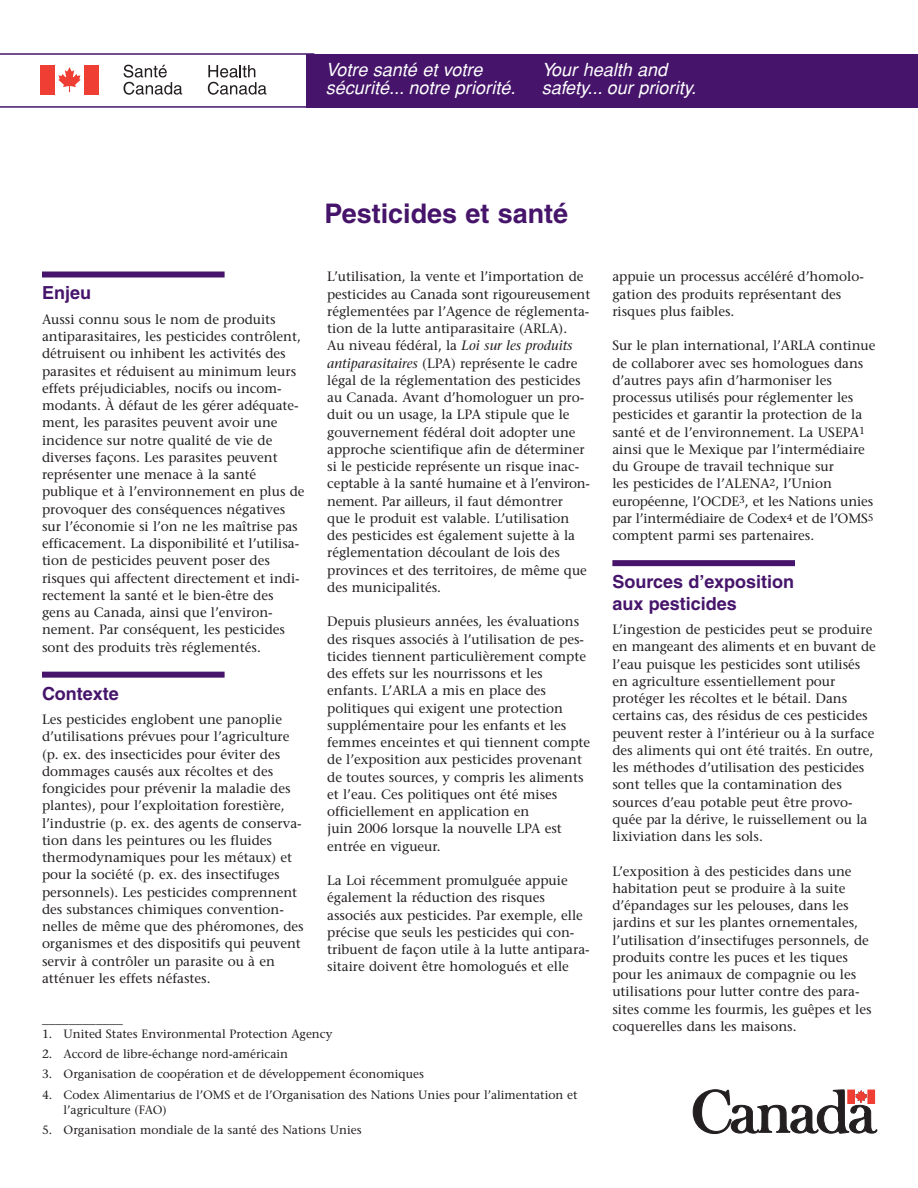
<style>
.page{position:relative;width:918px;height:1188px;background:#fff}
.page>*{position:absolute;margin:0;border:0;box-sizing:border-box;transform-origin:0 0}
.t1{font:700 27px "Helvetica";color:#46156b}
.t2{font:italic 18px "Helvetica";color:#fff}
.t3{font:700 18px/21.6px "Helvetica";color:#46156b}
.t4{font:13.5px/17.2px "Stone Serif";color:#231f20}
.t5{font:12px/15px "Stone Serif";color:#231f20}
.s1{font-style:italic}
</style>
<div class="page">
<div style="left:42px;top:272px;width:183px;height:6px;background:#46156b"></div>
<div style="left:42px;top:672px;width:183px;height:6px;background:#46156b"></div>
<div style="left:612px;top:560px;width:183px;height:6px;background:#46156b"></div>
<div style="left:307px;top:54px;width:611px;height:54px;background:#46156b"></div>
<hr style="left:0;top:53px;width:314px;height:2px;background:#46156b">
<hr style="left:0;top:106px;width:314px;height:2px;background:#46156b">
<div style="left:40px;top:65px;width:15px;height:29px;background:#ef3e33"></div>
<svg style="left:58px;top:67px;width:23px;height:25px"></svg>
<div style="left:84px;top:65px;width:15px;height:29px;background:#ef3e33"></div>
<svg style="left:208px;top:65px;width:59px;height:30px"></svg>
<svg style="left:124px;top:65px;width:58px;height:30px"></svg>
<svg style="left:693px;top:1090px;width:184px;height:44px"></svg>
<h2 class="t2" style="left:326px;top:63px;width:162px">Votre santé et votre</h2>
<h2 class="t2" style="left:542px;top:63px;width:131px">Your health and</h2>
<h2 class="t2" style="left:326px;top:81px;width:195px">sécurité... notre priorité.</h2>
<h2 class="t2" style="left:542px;top:81px;width:159px">safety... our priority.</h2>
<h2 class="t3" style="left:42px;top:284px;width:51px">Enjeu</h2>
<p class="t4" style="left:42px;top:312px;width:264px">Aussi connu sous le nom de produits antiparasitaires, les pesticides contrôlent, détruisent ou inhibent les activités des parasites et réduisent au minimum leurs effets préjudiciables, nocifs ou incom&shy;modants. À défaut de les gérer adéquate&shy;ment, les parasites peuvent avoir une incidence sur notre qualité de vie de diverses façons. Les parasites peuvent représenter une menace à la santé publique et à l’environnement en plus de provoquer des conséquences négatives sur l’économie si l’on ne les maîtrise pas efficacement. La disponibilité et l’utilisa&shy;tion de pesticides peuvent poser des risques qui affectent directement et indi&shy;rectement la santé et le bien-être des gens au Canada, ainsi que l’environ&shy;nement. Par conséquent, les pesticides sont des produits très réglementés.</p>
<h2 class="t3" style="left:42px;top:684px;width:78px">Contexte</h2>
<p class="t4" style="left:42px;top:712px;width:263px">Les pesticides englobent une panoplie d’utilisations prévues pour l’agriculture (p. ex. des insecticides pour éviter des dommages causés aux récoltes et des fongicides pour prévenir la maladie des plantes), pour l’exploitation forestière, l’industrie (p. ex. des agents de conserva&shy;tion dans les peintures ou les fluides thermodynamiques pour les métaux) et pour la société (p. ex. des insectifuges personnels). Les pesticides comprennent des substances chimiques convention&shy;nelles de même que des phéromones, des organismes et des dispositifs qui peuvent servir à contrôler un parasite ou à en atténuer les effets néfastes.</p>
<h1 class="t1" style="left:325px;top:204px;width:245px">Pesticides et santé</h1>
<p class="t4" style="left:327px;top:270px;width:265px">L’utilisation, la vente et l’importation de pesticides au Canada sont rigoureusement réglementées par l’Agence de réglementa&shy;tion de la lutte antiparasitaire (ARLA).<br>Au niveau fédéral, la <span class="s1">Loi sur les produits antiparasitaires</span> (LPA) représente le cadre légal de la réglementation des pesticides au Canada. Avant d’homologuer un pro&shy;duit ou un usage, la LPA stipule que le gouvernement fédéral doit adopter une approche scientifique afin de déterminer si le pesticide représente un risque inac&shy;ceptable à la santé humaine et à l’environ&shy;nement. Par ailleurs, il faut démontrer<br>que le produit est valable. L’utilisation des pesticides est également sujette à la réglementation découlant de lois des provinces et des territoires, de même que des municipalités.</p>
<p class="t4" style="left:327px;top:615px;width:265px">Depuis plusieurs années, les évaluations des risques associés à l’utilisation de pes&shy;ticides tiennent particulièrement compte des effets sur les nourrissons et les enfants. L’ARLA a mis en place des politiques qui exigent une protection supplémentaire pour les enfants et les femmes enceintes et qui tiennent compte de l’exposition aux pesticides provenant de toutes sources, y compris les aliments et l’eau. Ces politiques ont été mises officiellement en application en<br>juin 2006 lorsque la nouvelle LPA est entrée en vigueur.</p>
<p class="t4" style="left:327px;top:873px;width:264px">La Loi récemment promulguée appuie également la réduction des risques associés aux pesticides. Par exemple, elle précise que seuls les pesticides qui con&shy;tribuent de façon utile à la lutte antipara&shy;sitaire doivent être homologués et elle</p>
<p class="t4" style="left:42px;top:1011px;width:82px">____________</p>
<p class="t5" style="left:42px;top:1027px;width:292px">1. United States Environmental Protection Agency</p>
<p class="t5" style="left:42px;top:1048px;width:248px">2. Accord de libre-échange nord-américain</p>
<p class="t5" style="left:42px;top:1068px;width:384px">3. Organisation de coopération et de développement économiques</p>
<p class="t5" style="left:64px;top:1088px;width:516px;text-indent:-22px">4. Codex Alimentarius de l’OMS et de l’Organisation des Nations Unies pour l’alimentation et l’agriculture (FAO)</p>
<p class="t5" style="left:42px;top:1124px;width:321px">5. Organisation mondiale de la santé des Nations Unies</p>
<p class="t4" style="left:612px;top:270px;width:253px">appuie un processus accéléré d’homolo&shy;gation des produits représentant des risques plus faibles.</p>
<p class="t4" style="left:612px;top:339px;width:265px">Sur le plan international, l’ARLA continue de collaborer avec ses homologues dans d’autres pays afin d’harmoniser les processus utilisés pour réglementer les pesticides et garantir la protection de la santé et de l’environnement. La USEPA<sup>1 </sup>ainsi que le Mexique par l’intermédiaire du Groupe de travail technique sur<br>les pesticides de l’ALENA<sup>2</sup>, l’Union européenne, l’OCDE<sup>3</sup>, et les Nations unies par l’intermédiaire de Codex<sup>4</sup> et de l’OMS<sup>5 </sup>comptent parmi ses partenaires.</p>
<h2 class="t3" style="left:612px;top:573px;width:183px">Sources d’exposition aux pesticides</h2>
<p class="t4" style="left:612px;top:622px;width:265px">L’ingestion de pesticides peut se produire en mangeant des aliments et en buvant de l’eau puisque les pesticides sont utilisés en agriculture essentiellement pour protéger les récoltes et le bétail. Dans certains cas, des résidus de ces pesticides peuvent rester à l’intérieur ou à la surface des aliments qui ont été traités. En outre, les méthodes d’utilisation des pesticides sont telles que la contamination des sources d’eau potable peut être provo&shy;quée par la dérive, le ruissellement ou la lixiviation dans les sols.</p>
<p class="t4" style="left:612px;top:864px;width:261px">L’exposition à des pesticides dans une habitation peut se produire à la suite d’épandages sur les pelouses, dans les jardins et sur les plantes ornementales, l’utilisation d’insectifuges personnels, de produits contre les puces et les tiques pour les animaux de compagnie ou les utilisations pour lutter contre des para&shy;sites comme les fourmis, les guêpes et les coquerelles dans les maisons.</p>
</div>
